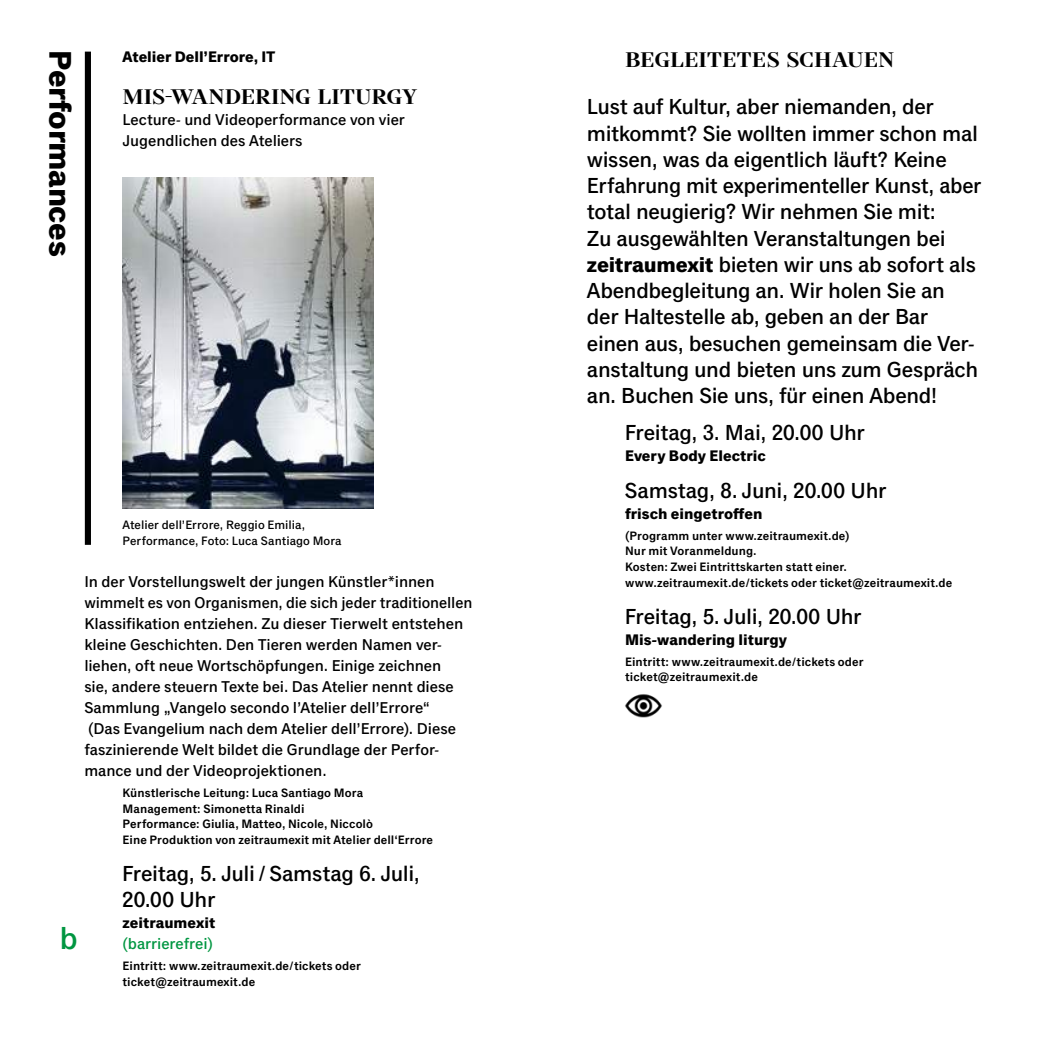
<style>
.page{position:relative;width:1042px;height:1042px;background:#fff}
.page>*{position:absolute;margin:0;border:0;box-sizing:border-box;transform-origin:0 0}
.t1{font:700 31.5px "Classic Grotesque Std";letter-spacing:-.01em;color:#000}
.t2{font:500 31.5px "Classic Grotesque Std";color:#009641}
.t3{font:500 21.88px/26.2px "Classic Grotesque Std";letter-spacing:-.02em;color:#000}
.t4{font:700 21px "TT Nooks";letter-spacing:-.02em;color:#000}
.t5{font:500 15.75px/21px "Classic Grotesque Std";letter-spacing:-.005em;color:#000}
.t6{font:500 15.75px "Classic Grotesque Std";letter-spacing:-.005em;color:#009641}
.t7{font:700 15.4px "Classic Grotesque Std";color:#000}
.t8{font:600 12.25px/15.8px "Classic Grotesque Std";letter-spacing:.005em;color:#000}
.t9{font:500 12.25px/15.8px "Classic Grotesque Std";letter-spacing:.005em;color:#000}
.s1{font-weight:700;font-size:21.53px}
</style>
<div class="page">
<img style="left:123px;top:177px;width:250px;height:331px">
<div style="left:85px;top:52px;width:6px;height:493px;background:#000"></div>
<img style="left:625px;top:694px;width:37px;height:24px">
<h1 class="t1" style="left:81px;top:50px;width:208px;rotate:90deg">Performances</h1>
<p class="t7" style="left:123px;top:47px;width:154px">Atelier Dell’Errore, IT</p>
<h3 class="t4" style="left:123px;top:84px;width:296px">MIS-WANDERING LITURGY</h3>
<p class="t5" style="left:123px;top:109px;width:284px">Lecture- und Videoperformance von vier<br>Jugendlichen des Ateliers</p>
<p class="t9" style="left:123px;top:517px;width:221px">Atelier dell’Errore, Reggio Emilia,<br>Performance, Foto: Luca Santiago Mora</p>
<p class="t5" style="left:84px;top:571px;width:389px">In der Vorstellungswelt der jungen Künstler*innen wimmelt es von Organismen, die sich jeder traditionellen Klassifikation entziehen. Zu dieser Tierwelt entstehen kleine Geschichten. Den Tieren werden Namen ver&shy;liehen, oft neue Wortschöpfungen. Einige zeichnen<br>sie, andere steuern Texte bei. Das Atelier nennt diese Sammlung „Vangelo secondo l’Atelier dell’Errore“<br>(Das Evangelium nach dem Atelier dell’Errore). Diese faszinierende Welt bildet die Grundlage der Perfor&shy;mance und der Videoprojektionen.</p>
<p class="t8" style="left:123px;top:785px;width:312px">Künstlerische Leitung: Luca Santiago Mora Management: Simonetta Rinaldi<br>Performance: Giulia, Matteo, Nicole, Niccolò<br>Eine Produktion von zeitraumexit mit Atelier dell‘Errore</p>
<h2 class="t3" style="left:122px;top:860px;width:299px">Freitag, 5. Juli /Samstag 6. Juli,<br>20.00 Uhr</h2>
<p class="t7" style="left:123px;top:913px;width:94px">zeitraumexit</p>
<h1 class="t2" style="left:60px;top:919px;width:20px">b</h1>
<p class="t6" style="left:123px;top:934px;width:92px">(barrierefrei)</p>
<p class="t8" style="left:123px;top:958px;width:240px">Eintritt: www.zeitraumexit.de/tickets oder ticket@zeitraumexit.de</p>
<h3 class="t4" style="left:625px;top:47px;width:271px">BEGLEITETES SCHAUEN</h3>
<p class="t3" style="left:587px;top:94px;width:396px">Lust auf Kultur, aber niemanden, der mitkommt? Sie wollten immer schon mal wissen, was da eigentlich läuft? Keine Erfahrung mit experimenteller Kunst, aber total neugierig? Wir nehmen Sie mit:<br>Zu ausgewählten Veranstaltungen bei <span class="s1">zeitraumexit</span> bieten wir uns ab sofort als Abendbegleitung an. Wir holen Sie an der Haltestelle ab, geben an der Bar einen aus, besuchen gemeinsam die Ver&shy;anstaltung und bieten uns zum Gespräch an. Buchen Sie uns, für einen Abend!</p>
<h2 class="t3" style="left:625px;top:419px;width:242px">Freitag, 3. Mai, 20.00 Uhr</h2>
<p class="t7" style="left:625px;top:446px;width:142px">Every Body Electric</p>
<h2 class="t3" style="left:625px;top:477px;width:263px">Samstag, 8. Juni, 20.00 Uhr</h2>
<p class="t7" style="left:625px;top:503px;width:139px">frisch eingetroffen</p>
<p class="t8" style="left:625px;top:528px;width:329px">(Programm unter www.zeitraumexit.de)<br>Nur mit Voranmeldung.<br>Kosten: Zwei Eintrittskarten statt einer. www.zeitraumexit.de/tickets oder ticket@zeitraumexit.de</p>
<h2 class="t3" style="left:625px;top:603px;width:238px">Freitag, 5. Juli, 20.00 Uhr</h2>
<p class="t7" style="left:625px;top:629px;width:163px">Mis-wandering liturgy</p>
<p class="t8" style="left:625px;top:654px;width:240px">Eintritt: www.zeitraumexit.de/tickets oder ticket@zeitraumexit.de</p>
</div>
